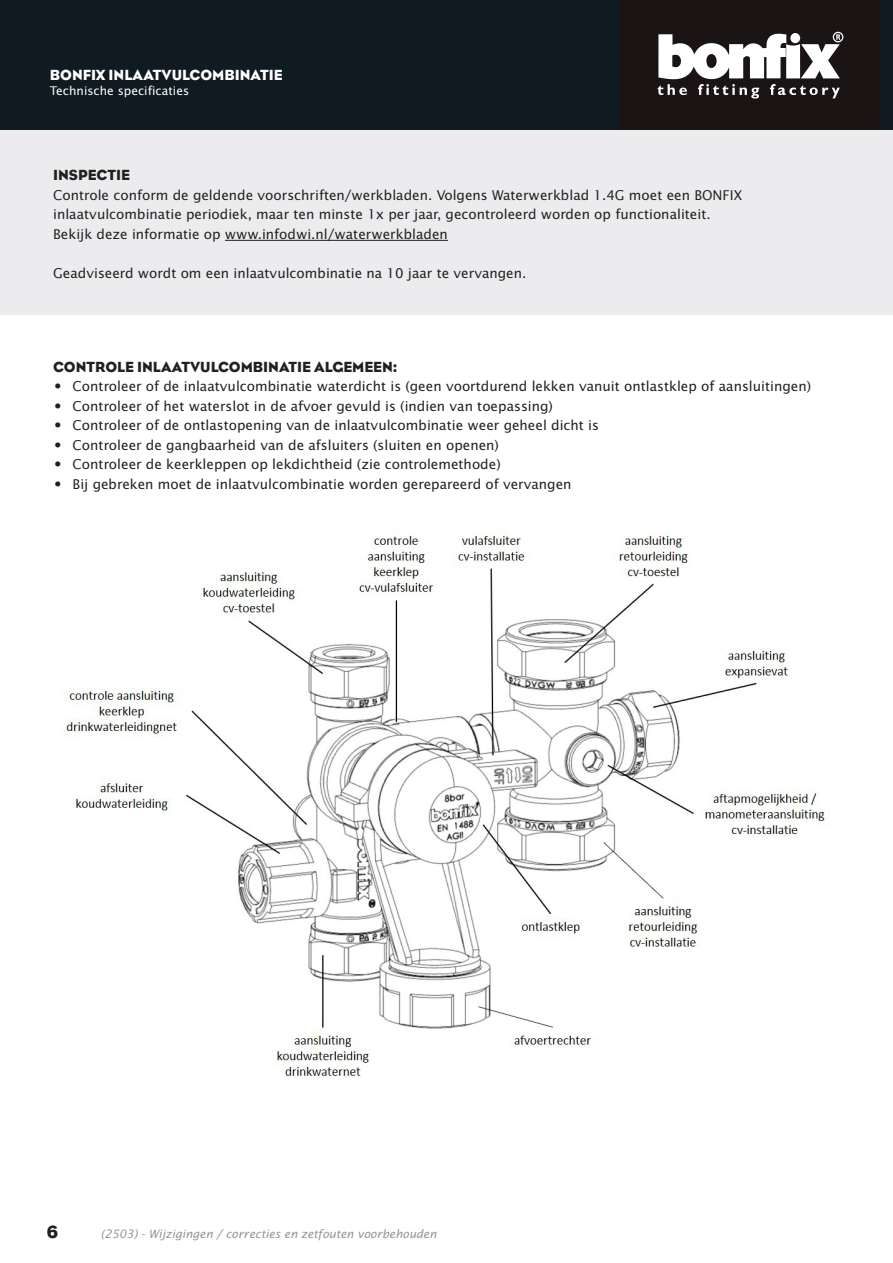
<style>
.page{position:relative;width:893px;height:1263px;background:#fff}
.page>*{position:absolute;margin:0;border:0;box-sizing:border-box;transform-origin:0 0}
.t1{font:18px "Eagle";color:#231f20}
.Teksttitel{font:15px "Eagle";color:#231f20}
.t2{font:15px "Eagle";color:#fff}
.Opsomming_dots{font:13.5px/19.5px "Lucida Sans Std";color:#231f20}
.t3{font:12px "Lucida Sans Std";color:#fff}
.t4{font:italic 11.55px "Lucida Sans Std";color:#939598}
.s1{font-family:"Trebuchet MS";font-size:18px}
</style>
<div class="page">
<div style="left:0;top:0;width:893px;height:130px;background:#101a21"></div>
<div style="left:620px;top:0;width:259px;height:129px;background:#1a1415"></div>
<svg style="left:657px;top:32px;width:186px;height:67px"></svg>
<div style="left:0;top:130px;width:893px;height:185px;background:#ececee"></div>
<img style="left:63px;top:532px;width:767px;height:546px">
<hr style="left:225px;top:240px;width:223px;height:1px;background:#231f20">
<p class="t2" style="left:50px;top:66px;width:234px">BONFIX INLAATVULCOMBINATIE</p>
<p class="t3" style="left:50px;top:84px;width:141px">Technische specificaties</p>
<p class="Teksttitel" style="left:53px;top:167px;width:78px">INSPECTIE</p>
<p class="Opsomming_dots" style="left:53px;top:186px;width:690px">Controle conform de geldende voorschriften/werkbladen. Volgens Waterwerkblad 1.4G moet een BONFIX inlaatvulcombinatie periodiek, maar ten minste 1x per jaar, gecontroleerd worden op functionaliteit.<br>Bekijk deze informatie op www.infodwi.nl/waterwerkbladen</p>
<p class="Opsomming_dots" style="left:53px;top:264px;width:475px">Geadviseerd wordt om een inlaatvulcombinatie na 10 jaar te vervangen.</p>
<p class="Teksttitel" style="left:53px;top:358px;width:346px">CONTROLE INLAATVULCOMBINATIE ALGEMEEN:</p>
<p class="Opsomming_dots" style="left:53px;top:377px;width:759px"><span class="s1">•</span> Controleer of de inlaatvulcombinatie waterdicht is (geen voortdurend lekken vanuit ontlastklep of aansluitingen)</p>
<p class="Opsomming_dots" style="left:53px;top:396px;width:501px"><span class="s1">•</span> Controleer of het waterslot in de afvoer gevuld is (indien van toepassing)</p>
<p class="Opsomming_dots" style="left:53px;top:416px;width:547px"><span class="s1">•</span> Controleer of de ontlastopening van de inlaatvulcombinatie weer geheel dicht is</p>
<p class="Opsomming_dots" style="left:53px;top:435px;width:447px"><span class="s1">•</span> Controleer de gangbaarheid van de afsluiters (sluiten en openen)</p>
<p class="Opsomming_dots" style="left:53px;top:455px;width:449px"><span class="s1">•</span> Controleer de keerkleppen op lekdichtheid (zie controlemethode)</p>
<p class="Opsomming_dots" style="left:53px;top:474px;width:520px"><span class="s1">•</span> Bij gebreken moet de inlaatvulcombinatie worden gerepareerd of vervangen</p>
<h1 class="t1" style="left:47px;top:1221px;width:13px">6</h1>
<p class="t4" style="left:101px;top:1227px;width:337px">(2503) - Wijzigingen / correcties en zetfouten voorbehouden</p>
</div>
